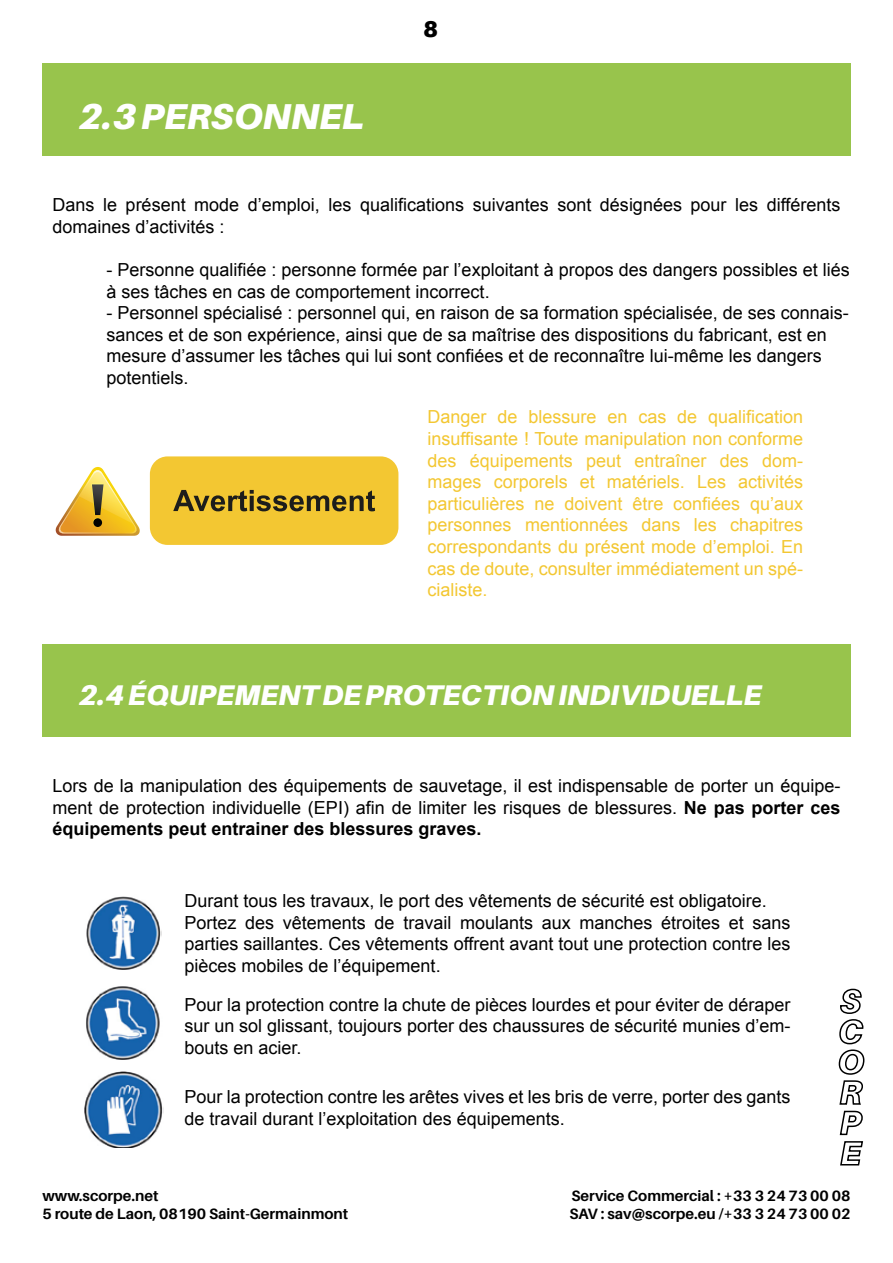
<style>
.page{position:relative;width:893px;height:1263px;background:#fff}
.page>*{position:absolute;margin:0;border:0;box-sizing:border-box;transform-origin:0 0}
.t1{font:italic 900 36px "Aileron";color:#fff}
.t2{font:italic 900 28.5px "Aileron";color:#fff}
.t3{font:900 22.95px "Aileron";color:#000}
.t4{font:18px/21.6px "Arial";color:#000}
.t5{font:18px/21.6px "Arial";color:#f3c732;text-align:justify}
.t6{font:700 15px/18px "Aileron";color:#000}
.s1{font-weight:700}
</style>
<div class="page">
<div style="left:42px;top:63px;width:809px;height:93px;background:#98c44c"></div>
<svg style="left:55px;top:467px;width:85px;height:69px"></svg>
<div style="left:150px;top:456px;width:248px;height:89px;background:#f3c732;border-radius:18px"></div>
<svg style="left:173px;top:490px;width:202px;height:21px"></svg>
<div style="left:42px;top:644px;width:809px;height:93px;background:#98c44c"></div>
<img style="left:86px;top:986px;width:74px;height:74px">
<img style="left:86px;top:896px;width:76px;height:74px">
<img style="left:84px;top:1071px;width:80px;height:77px">
<svg style="left:838px;top:988px;width:27px;height:178px"></svg>
<h1 class="t1" style="left:79px;top:96px;width:287px">2.3 PERSONNEL</h1>
<p class="t3" style="left:423px;top:16px;width:17px">8</p>
<p class="t4" style="left:52px;top:194px;width:790px">Dans le présent mode d’emploi, les qualifications suivantes sont désignées pour les différents domaines d’activités :</p>
<p class="t4" style="left:106px;top:259px;width:745px">- Personne qualifiée : personne formée par l’exploitant à propos des dangers possibles et liés à ses tâches en cas de comportement incorrect.</p>
<p class="t4" style="left:106px;top:302px;width:744px">- Personnel spécialisé : personnel qui, en raison de sa formation spécialisée, de ses connais&shy;sances et de son expérience, ainsi que de sa maîtrise des dispositions du fabricant, est en mesure d’assumer les tâches qui lui sont confiées et de reconnaître lui-même les dangers potentiels.</p>
<p class="t5" style="left:428px;top:406px;width:377px">Danger de blessure en cas de qualification insuffisante ! Toute manipulation non conforme des équipements peut entraîner des dom&shy;mages corporels et matériels. Les activités particulières ne doivent être confiées qu’aux personnes mentionnées dans les chapitres correspondants du présent mode d’emploi. En cas de doute, consulter immédiatement un spé&shy;cialiste.</p>
<h2 class="t2" style="left:79px;top:678px;width:685px">2.4 ÉQUIPEMENT DE PROTECTION INDIVIDUELLE</h2>
<p class="t4" style="left:52px;top:775px;width:789px;text-align:justify">Lors de la manipulation des équipements de sauvetage, il est indispensable de porter un équipe&shy;ment de protection individuelle (EPI) afin de limiter les risques de blessures. <span class="s1">Ne pas porter ces équipements peut entrainer des blessures graves.</span></p>
<p class="t4" style="left:185px;top:890px;width:607px">Durant tous les travaux, le port des vêtements de sécurité est obligatoire.<br>Portez des vêtements de travail moulants aux manches étroites et sans parties saillantes. Ces vêtements offrent avant tout une protection contre les pièces mobiles de l’équipement.</p>
<p class="t4" style="left:185px;top:994px;width:607px;text-align:justify">Pour la protection contre la chute de pièces lourdes et pour éviter de déraper sur un sol glissant, toujours porter des chaussures de sécurité munies d’em&shy;bouts en acier.</p>
<p class="t4" style="left:185px;top:1086px;width:607px">Pour la protection contre les arêtes vives et les bris de verre, porter des gants de travail durant l’exploitation des équipements.</p>
<p class="t6" style="left:42px;top:1186px;width:307px">www.scorpe.net<br>5 route de Laon, 08190 Saint-Germainmont</p>
<p class="t6" style="left:569px;top:1186px;width:283px">Service Commercial : +33 3 24 73 00 08<br>SAV : sav@scorpe.eu /+33 3 24 73 00 02</p>
</div>
